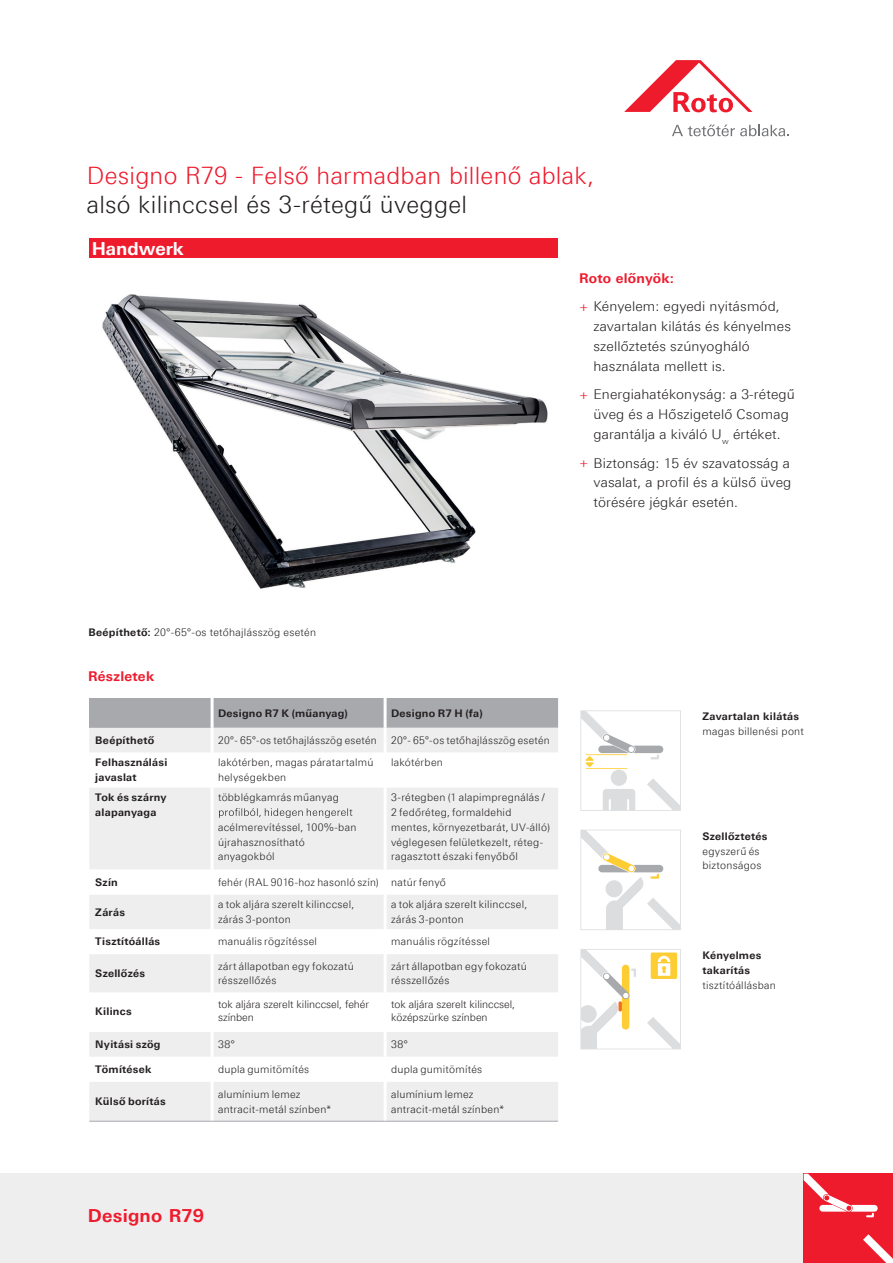
<style>
.page{position:relative;width:893px;height:1263px;background:#fff}
.page>*{position:absolute;margin:0;border:0;box-sizing:border-box;transform-origin:0 0}
.t1{font:300 24px/29.8px "LT Univers Basic";letter-spacing:.01em;color:#ee1b2d}
.t2{font:700 18px "LT Univers Basic";letter-spacing:.01em;color:#ee1b2d}
.t3{font:700 18px "LT Univers Basic";color:#fff}
.t4{font:300 13.5px/19.8px "LT Univers Basic";letter-spacing:.01em;color:#231f20}
.t5{font:700 13.5px "LT Univers Basic";letter-spacing:.02em;color:#ee1b2d}
.t6{font:300 10.5px/14.9px "LT Univers Basic";letter-spacing:.025em;color:#231f20}
.t7{font:700 10.5px/14.9px "LT Univers Basic";letter-spacing:.025em;color:#231f20}
.t8{font:300 10.5px/12.6px "LT Univers Basic";color:#231f20}
.s1{color:#231f20}
.s2{font-weight:700;color:#ee1b2d}
.s3{color:#ee1b2d}
.s4{font-weight:700}
.s5{font-weight:300}
</style>
<div class="page">
<img style="left:102px;top:294px;width:446px;height:295px">
<div style="left:0;top:1174px;width:804px;height:89px;background:#eeeeef"></div>
<div style="left:89px;top:698px;width:123px;height:30px;background:#a8a9ad"></div>
<div style="left:214px;top:698px;width:344px;height:30px;background:#a8a9ad"></div>
<div style="left:89px;top:728px;width:122px;height:393px;background:#eeeeef"></div>
<div style="left:214px;top:728px;width:344px;height:393px;background:#eeeeef"></div>
<svg style="left:89px;top:753px;width:469px;height:329px;fill:#f1f1f1"></svg>
<svg style="left:214px;top:753px;width:344px;height:201px;fill:#eeeeef"></svg>
<hr style="left:211px;top:698px;width:3px;height:30px;background:#fff">
<hr style="left:384px;top:698px;width:3px;height:30px;background:#fff">
<hr style="left:384px;top:728px;width:3px;height:25px;background:#fff">
<hr style="left:211px;top:753px;width:3px;height:34px;background:#fff">
<hr style="left:384px;top:753px;width:3px;height:34px;background:#fff">
<hr style="left:211px;top:787px;width:3px;height:83px;background:#fff">
<hr style="left:384px;top:787px;width:3px;height:83px;background:#fff">
<hr style="left:211px;top:870px;width:3px;height:24px;background:#fff">
<hr style="left:384px;top:870px;width:3px;height:24px;background:#fff">
<hr style="left:211px;top:894px;width:3px;height:35px;background:#fff">
<hr style="left:384px;top:894px;width:3px;height:35px;background:#fff">
<hr style="left:211px;top:929px;width:3px;height:25px;background:#fff">
<hr style="left:384px;top:929px;width:3px;height:25px;background:#fff">
<hr style="left:211px;top:954px;width:3px;height:38px;background:#fff">
<hr style="left:384px;top:954px;width:3px;height:38px;background:#fff">
<hr style="left:211px;top:1032px;width:3px;height:25px;background:#fff">
<hr style="left:384px;top:1032px;width:3px;height:25px;background:#fff">
<hr style="left:211px;top:992px;width:3px;height:40px;background:#fff">
<hr style="left:384px;top:992px;width:3px;height:40px;background:#fff">
<hr style="left:211px;top:1057px;width:3px;height:25px;background:#fff">
<hr style="left:384px;top:1057px;width:3px;height:25px;background:#fff">
<hr style="left:384px;top:1082px;width:3px;height:39px;background:#fff">
<hr style="left:89px;top:1121px;width:123px;height:1px;background:#a8a9ad">
<hr style="left:212px;top:1121px;width:173px;height:1px;background:#a8a9ad">
<hr style="left:385px;top:1121px;width:173px;height:1px;background:#a8a9ad">
<svg style="left:219px;top:808px;width:133px;height:10px"></svg>
<svg style="left:580px;top:830px;width:101px;height:100px"></svg>
<svg style="left:580px;top:710px;width:101px;height:101px"></svg>
<svg style="left:580px;top:949px;width:101px;height:100px"></svg>
<div style="left:804px;top:1174px;width:89px;height:89px;background:#ee1b2d"></div>
<svg style="left:863px;top:1234px;width:30px;height:29px"></svg>
<svg style="left:804px;top:1174px;width:74px;height:43px"></svg>
<svg style="left:624px;top:60px;width:128px;height:52px"></svg>
<svg style="left:672px;top:125px;width:117px;height:11px"></svg>
<div style="left:89px;top:238px;width:469px;height:20px;background:#ee1b2d"></div>
<p class="t1" style="left:87px;top:160px;width:509px">Designo R79 - Felső harmadban billenő ablak, <span class="s1">alsó kilinccsel és 3-rétegű üveggel</span></p>
<p class="t3" style="left:92px;top:237px;width:94px">Handwerk</p>
<p class="t4" style="left:579px;top:264px;width:202px;line-height:28.3px"><span class="s2">Roto előnyök:<br></span><span class="s3">+</span> Kényelem: egyedi nyitásmód,</p>
<p class="t4" style="left:593px;top:316px;width:199px">zavartalan kilátás és kényelmes szellőztetés szúnyogháló használata mellett is.</p>
<p class="t4" style="left:593px;top:385px;width:203px;text-indent:-14px"><span class="s3">+</span> Energiahatékonyság: a 3-rétegű üveg és a Hőszigetelő Csomag garantálja a kiváló U<sub>w</sub> értéket.</p>
<p class="t4" style="left:593px;top:453px;width:199px;text-align:justify;text-indent:-14px"><span class="s3">+</span> Biztonság: 15 év szavatosság a vasalat, a profil és a külső üveg törésére jégkár esetén.</p>
<p class="t6" style="left:88px;top:625px;width:229px"><span class="s4">Beépíthető:</span> 20°-65°-os tetőhajlásszög esetén</p>
<p class="t5" style="left:88px;top:668px;width:68px">Részletek</p>
<p class="t7" style="left:218px;top:705px;width:131px">Designo R7 K (műanyag)</p>
<p class="t7" style="left:391px;top:705px;width:93px">Designo R7 H (fa)</p>
<p class="t7" style="left:95px;top:733px;width:61px">Beépíthető</p>
<p class="t6" style="left:218px;top:733px;width:160px">20°- 65°-os tetőhajlásszög esetén</p>
<p class="t6" style="left:391px;top:733px;width:160px">20°- 65°-os tetőhajlásszög esetén</p>
<p class="t7" style="left:95px;top:755px;width:74px">Felhasználási javaslat</p>
<p class="t6" style="left:218px;top:755px;width:157px">lakótérben, magas páratartalmú helységekben</p>
<p class="t6" style="left:391px;top:755px;width:53px">lakótérben</p>
<p class="t7" style="left:95px;top:790px;width:73px">Tok és szárny alapanyaga</p>
<p class="t6" style="left:218px;top:790px;width:122px">többlégkamrás műanyag</p>
<p class="t6" style="left:218px;top:819px;width:140px">acélmerevítéssel, 100%-ban újrahasznosítható anyagokból</p>
<p class="t6" style="left:391px;top:790px;width:161px">3-rétegben (1 alapimpregnálás /<br>2 fedőréteg, formaldehid mentes, környezetbarát, UV-álló) véglegesen felületkezelt, réteg&shy;ragasztott északi fenyőből</p>
<p class="t7" style="left:95px;top:874px;width:24px">Szín</p>
<p class="t6" style="left:218px;top:874px;width:229px">fehér (RAL 9016-hoz hasonló szín) natúr fenyő</p>
<p class="t7" style="left:95px;top:904px;width:31px">Zárás</p>
<p class="t6" style="left:218px;top:897px;width:138px">a tok aljára szerelt kilinccsel, zárás 3-ponton</p>
<p class="t6" style="left:391px;top:897px;width:138px">a tok aljára szerelt kilinccsel, zárás 3-ponton</p>
<p class="t7" style="left:95px;top:934px;width:66px">Tisztítóállás</p>
<p class="t6" style="left:218px;top:934px;width:100px">manuális rögzítéssel</p>
<p class="t6" style="left:391px;top:934px;width:100px">manuális rögzítéssel</p>
<p class="t7" style="left:95px;top:966px;width:51px">Szellőzés</p>
<p class="t6" style="left:218px;top:958px;width:137px">zárt állapotban egy fokozatú résszellőzés</p>
<p class="t6" style="left:391px;top:958px;width:137px">zárt állapotban egy fokozatú résszellőzés</p>
<p class="t7" style="left:95px;top:1004px;width:38px">Kilincs</p>
<p class="t7" style="left:95px;top:1037px;width:67px">Nyitási szög</p>
<p class="t6" style="left:218px;top:1037px;width:18px">38°</p>
<p class="t6" style="left:391px;top:1037px;width:18px">38°</p>
<p class="t7" style="left:95px;top:1062px;width:58px">Tömítések</p>
<p class="t6" style="left:218px;top:1062px;width:93px">dupla gumitömítés</p>
<p class="t6" style="left:391px;top:1062px;width:93px">dupla gumitömítés</p>
<p class="t7" style="left:95px;top:1094px;width:72px">Külső borítás</p>
<p class="t6" style="left:218px;top:1086px;width:115px">alumínium lemez antracit-metál színben*</p>
<p class="t6" style="left:391px;top:1086px;width:115px">alumínium lemez antracit-metál színben*</p>
<p class="t8" style="left:218px;top:998px;width:153px">tok aljára szerelt kilinccsel, fehér színben</p>
<p class="t8" style="left:391px;top:998px;width:126px">tok aljára szerelt kilinccsel, középszürke színben</p>
<p class="t2" style="left:88px;top:1205px;width:118px">Designo R79</p>
<p class="t6" style="left:702px;top:709px;width:103px"><span class="s4">Zavartalan kilátás </span>magas billenési pont</p>
<p class="t6" style="left:702px;top:828px;width:66px"><span class="s4">Szellőztetés </span>egyszerű és biztonságos</p>
<p class="t7" style="left:702px;top:948px;width:75px">Kényelmes takarítás <span class="s5">tisztítóállásban</span></p>
</div>
